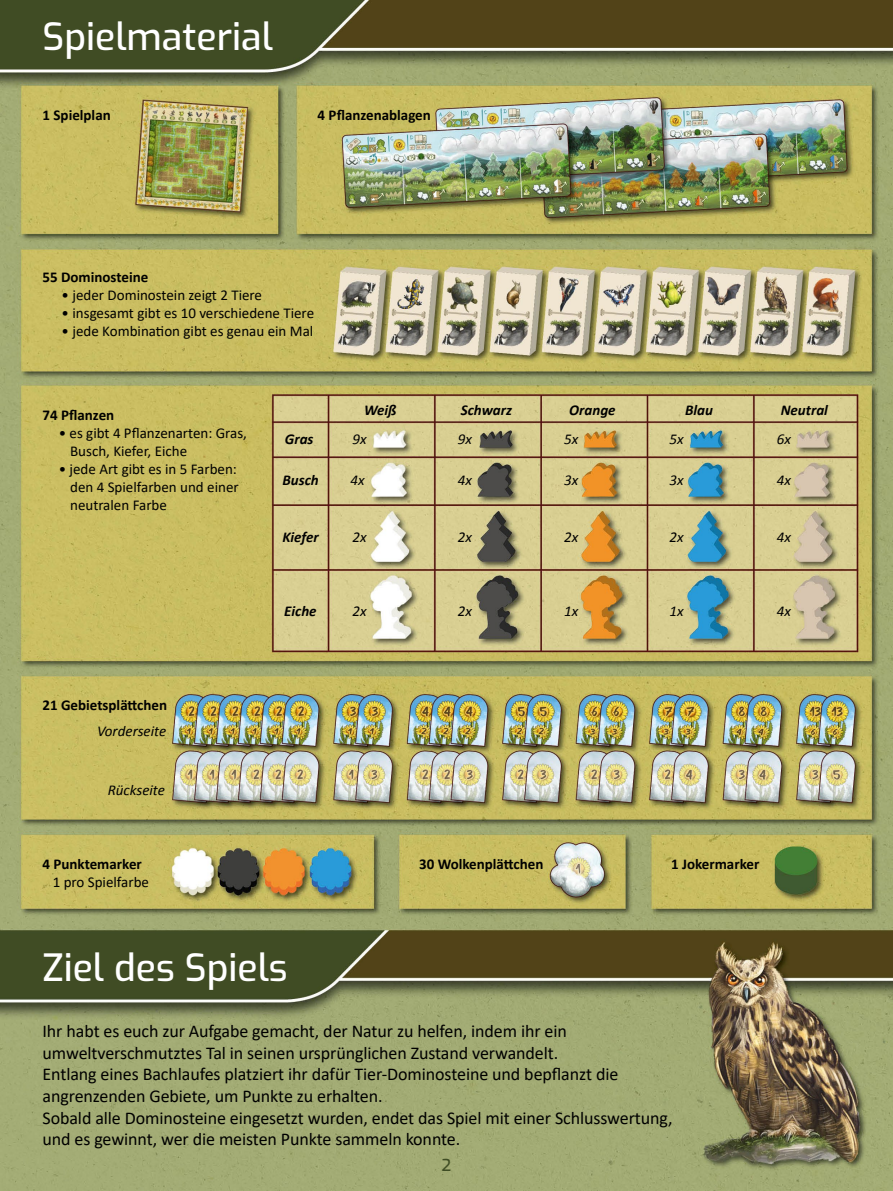
<style>
.page{position:relative;width:893px;height:1191px;background:#fff}
.page>*{position:absolute;margin:0;border:0;box-sizing:border-box;transform-origin:0 0}
.t1{font:500 37.5px "Exo";color:#fff}
.t2{font:18px/21.6px "Calibri";letter-spacing:-.005em;color:#000}
.t3{font:500 16.5px "Exo";color:#3f4d24}
.t4{font:15px/18px "Calibri";color:#000}
.t5{font:700 15px "Calibri";color:#000}
.t6{font:italic 15px "Calibri";color:#000}
.t7{font:italic 700 15px "Calibri";color:#000}
</style>
<div class="page">
<img style="left:0;top:0;width:893px;height:1191px">
<h1 class="t1" style="left:43px;top:9px;width:232px">Spielmaterial</h1>
<p class="t5" style="left:43px;top:105px;width:70px">1 Spielplan</p>
<p class="t5" style="left:318px;top:105px;width:115px">4 Pflanzenablagen</p>
<p class="t5" style="left:43px;top:268px;width:107px">55 Dominosteine</p>
<p class="t4" style="left:62px;top:286px;width:202px">• jeder Dominostein zeigt 2 Tiere</p>
<p class="t4" style="left:62px;top:304px;width:254px">• insgesamt gibt es 10 verschiedene Tiere</p>
<p class="t4" style="left:62px;top:322px;width:253px">• jede Kombination gibt es genau ein Mal</p>
<p class="t5" style="left:43px;top:405px;width:73px">74 Pflanzen</p>
<p class="t4" style="left:70px;top:423px;width:178px;text-indent:-11px">• es gibt 4 Pflanzenarten: Gras,<br>Busch, Kiefer, Eiche</p>
<p class="t4" style="left:70px;top:459px;width:170px;text-align:justify;text-indent:-11px">• jede Art gibt es in 5 Farben: den 4 Spielfarben und einer neutralen Farbe</p>
<p class="t7" style="left:285px;top:429px;width:30px">Gras</p>
<p class="t7" style="left:283px;top:471px;width:38px">Busch</p>
<p class="t7" style="left:282px;top:527px;width:38px">Kiefer</p>
<p class="t7" style="left:284px;top:601px;width:34px">Eiche</p>
<p class="t7" style="left:364px;top:400px;width:34px">Weiß</p>
<p class="t7" style="left:461px;top:400px;width:53px">Schwarz</p>
<p class="t7" style="left:569px;top:400px;width:48px">Orange</p>
<p class="t7" style="left:685px;top:400px;width:29px">Blau</p>
<p class="t7" style="left:781px;top:400px;width:49px">Neutral</p>
<p class="t6" style="left:353px;top:429px;width:16px">9x</p>
<p class="t6" style="left:458px;top:429px;width:16px">9x</p>
<p class="t6" style="left:564px;top:429px;width:16px">5x</p>
<p class="t6" style="left:669px;top:429px;width:16px">5x</p>
<p class="t6" style="left:777px;top:429px;width:16px">6x</p>
<p class="t6" style="left:350px;top:470px;width:16px">4x</p>
<p class="t6" style="left:458px;top:470px;width:16px">4x</p>
<p class="t6" style="left:564px;top:470px;width:16px">3x</p>
<p class="t6" style="left:669px;top:470px;width:16px">3x</p>
<p class="t6" style="left:777px;top:470px;width:16px">4x</p>
<p class="t6" style="left:353px;top:526px;width:16px">2x</p>
<p class="t6" style="left:458px;top:526px;width:16px">2x</p>
<p class="t6" style="left:564px;top:526px;width:16px">2x</p>
<p class="t6" style="left:669px;top:526px;width:16px">2x</p>
<p class="t6" style="left:777px;top:526px;width:16px">4x</p>
<p class="t6" style="left:353px;top:601px;width:16px">2x</p>
<p class="t6" style="left:458px;top:601px;width:16px">2x</p>
<p class="t6" style="left:564px;top:601px;width:16px">1x</p>
<p class="t6" style="left:669px;top:601px;width:16px">1x</p>
<p class="t6" style="left:777px;top:601px;width:16px">4x</p>
<p class="t5" style="left:43px;top:695px;width:126px">21 Gebietsplättchen</p>
<p class="t6" style="left:97px;top:721px;width:71px">Vorderseite</p>
<p class="t6" style="left:108px;top:779px;width:59px">Rückseite</p>
<p class="t5" style="left:43px;top:854px;width:101px">4 Punktemarker</p>
<p class="t4" style="left:53px;top:873px;width:98px">1 pro Spielfarbe</p>
<h1 class="t1" style="left:43px;top:939px;width:247px">Ziel des Spiels</h1>
<p class="t5" style="left:419px;top:854px;width:126px">30 Wolkenplättchen</p>
<p class="t5" style="left:671px;top:854px;width:90px">1 Jokermarker</p>
<p class="t2" style="left:43px;top:1020px;width:632px">Ihr habt es euch zur Aufgabe gemacht, der Natur zu helfen, indem ihr ein umweltverschmutztes Tal in seinen ursprünglichen Zustand verwandelt.<br>Entlang eines Bachlaufes platziert ihr dafür Tier-Dominosteine und bepflanzt die angrenzenden Gebiete, um Punkte zu erhalten.<br>Sobald alle Dominosteine eingesetzt wurden, endet das Spiel mit einer Schlusswertung, und es gewinnt, wer die meisten Punkte sammeln konnte.</p>
<p class="t3" style="left:442px;top:1152px;width:11px">2</p>
</div>
